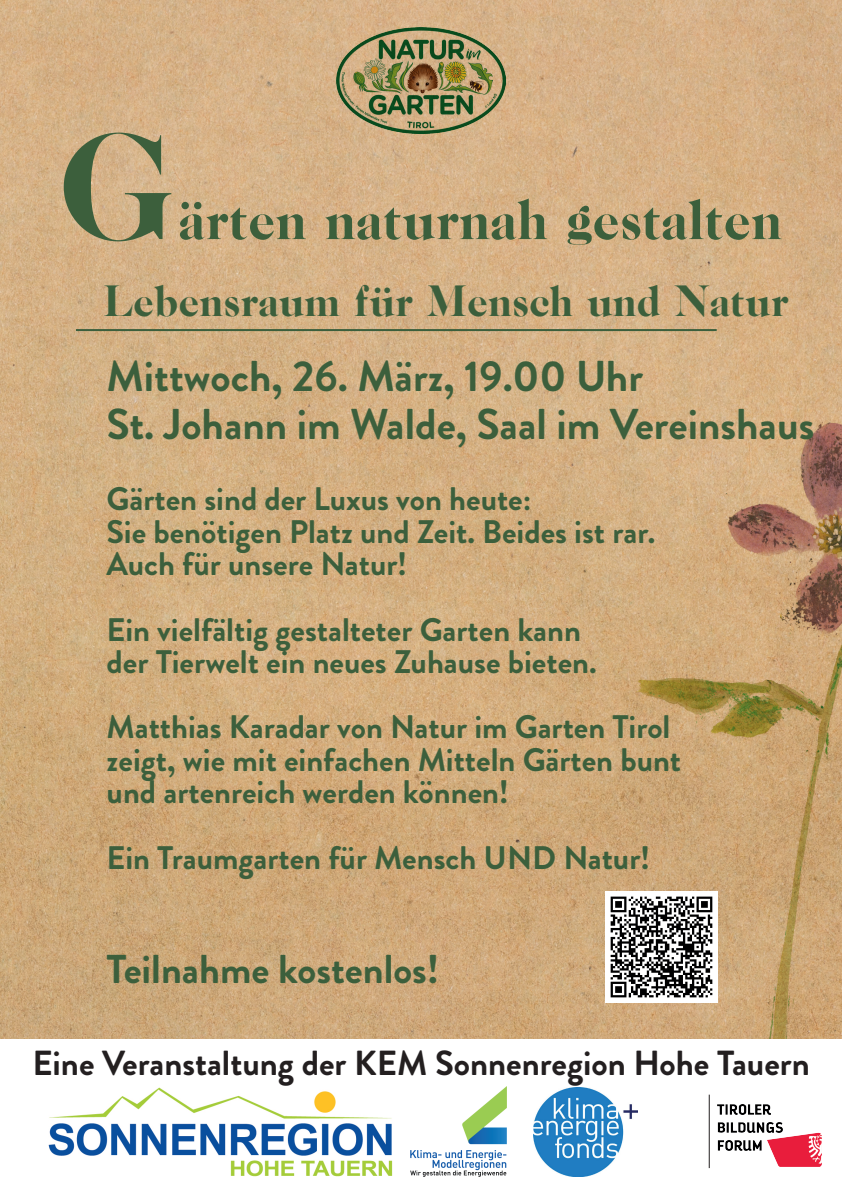
<style>
.page{position:relative;width:842px;height:1191px;background:#fff}
.page>*{position:absolute;margin:0;border:0;box-sizing:border-box;transform-origin:0 0}
.t1{font:157px "Caslon CP";color:#3c5f3c}
.t2{font:60px "Caslon CP";color:#3c5f3c}
.t3{font:46px "Caslon CP";color:#3c5f3c}
.t4{font:700 43.1px/47.9px "Brandon Grotesque";color:#3c5f3c}
.t5{font:700 40.2px "Brandon Grotesque";color:#3c5f3c}
.t6{font:700 34.8px "Brandon Grotesque";color:#231f20}
.t7{font:700 32.6px/32.6px "Brandon Grotesque";color:#3c5f3c}
</style>
<div class="page">
<img style="left:0;top:0;width:842px;height:1039px">
<img style="left:626px;top:390px;width:216px;height:649px">
<img style="left:717px;top:1104px;width:104px;height:62px">
<img style="left:336px;top:27px;width:170px;height:106px">
<img style="left:411px;top:1087px;width:95px;height:89px">
<img style="left:534px;top:1087px;width:104px;height:89px">
<img style="left:49px;top:1087px;width:344px;height:89px">
<img style="left:606px;top:891px;width:111px;height:112px">
<hr style="left:709px;top:1094px;width:1px;height:74px;background:#231f20">
<hr style="left:76px;top:329px;width:641px;height:2px;background:#3c5f3c">
<h1 class="t1" style="left:60px;top:104px;width:115px">G</h1>
<h2 class="t2" style="left:178px;top:188px;width:605px">ärten naturnah gestalten</h2>
<h3 class="t3" style="left:103px;top:277px;width:687px">Lebensraum für Mensch und Natur</h3>
<h3 class="t4" style="left:107px;top:353px;width:709px">Mittwoch, 26. März, 19.00 Uhr<br>St. Johann im Walde, Saal im Vereinshaus</h3>
<p class="t7" style="left:107px;top:483px;width:550px">Gärten sind der Luxus von heute:<br>Sie benötigen Platz und Zeit. Beides ist rar.<br>Auch für unsere Natur!</p>
<p class="t7" style="left:107px;top:613px;width:492px">Ein vielfältig gestalteter Garten kann der Tierwelt ein neues Zuhause bieten.</p>
<p class="t7" style="left:107px;top:711px;width:576px">Matthias Karadar von Natur im Garten Tirol zeigt, wie mit einfachen Mitteln Gärten bunt und artenreich werden können!</p>
<p class="t7" style="left:107px;top:841px;width:545px">Ein Traumgarten für Mensch UND Natur!</p>
<p class="t5" style="left:107px;top:941px;width:334px">Teilnahme kostenlos!</p>
<p class="t6" style="left:33px;top:1038px;width:779px">Eine Veranstaltung der KEM Sonnenregion Hohe Tauern</p>
</div>
